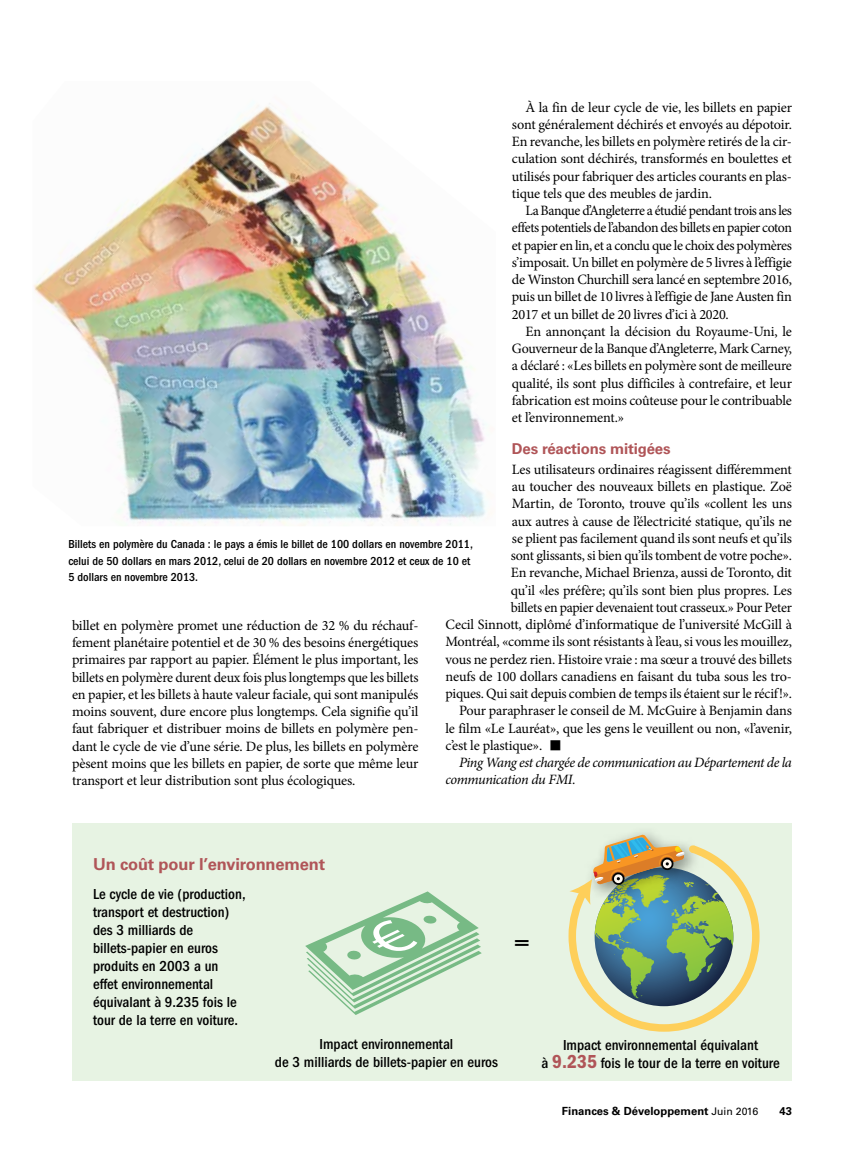
<style>
.page{position:relative;width:864px;height:1161px;background:#fff}
.page>*{position:absolute;margin:0;border:0;box-sizing:border-box;transform-origin:0 0}
.t1{font:34.5px "Minion Pro";color:#000}
.t2{font:condensed 33px "ITC Franklin Gothic Std";color:#000}
.t3{font:700 16.5px "Univers LT Std";letter-spacing:-.01em;color:#b05558}
.t4{font:500 condensed 15px/18px "ITC Franklin Gothic Std";color:#000;text-align:center}
.t5{font:700 15px "Univers LT Std";letter-spacing:-.01em;color:#b05558}
.t6{font:14.25px/17.2px "Minion Pro";letter-spacing:-.015em;color:#000;text-align:justify}
.t7{font:italic 14.25px/17.2px "Minion Pro";letter-spacing:-.03em;color:#000}
.t8{font:500 condensed 12px/16.5px "ITC Franklin Gothic Std";color:#000}
.t9{font:700 11.25px "Univers LT Std";color:#000}
.s1{font-family:"ITC Franklin Gothic Std Dm Cd";font-weight:400;font-stretch:normal;font-size:19.5px;color:#b05558}
.s2{font-weight:400;font-size:10.5px}
</style>
<div class="page">
<div style="left:72px;top:823px;width:720px;height:258px;background:#e7f3e3"></div>
<img style="left:633px;top:832px;width:20px;height:3px">
<svg style="left:568px;top:835px;width:192px;height:197px"></svg>
<svg style="left:305px;top:891px;width:177px;height:124px"></svg>
<img style="left:34px;top:103px;width:453px;height:423px">
<p class="t6" style="left:512px;top:99px;width:282px;text-indent:14px">À la fin de leur cycle de vie, les billets en papier sont généralement déchirés et envoyés au dépotoir.<br>En revanche, les billets en polymère retirés de la cir&shy;culation sont déchirés, transformés en boulettes et utilisés pour fabriquer des articles courants en plas&shy;tique tels que des meubles de jardin.</p>
<p class="t6" style="left:512px;top:202px;width:282px;text-indent:14px">La Banque d’Angleterre a étudié pendant trois ans les effets potentiels de l’abandon des billets en papier coton et papier en lin, et a conclu que le choix des polymères s’imposait. Un billet en polymère de 5 livres à l’effigie de Winston Churchill sera lancé en septembre 2016, puis un billet de 10 livres à l’effigie de Jane Austen fin 2017 et un billet de 20 livres d’ici à 2020.</p>
<p class="t6" style="left:512px;top:323px;width:282px;text-indent:14px">En annonçant la décision du Royaume-Uni, le Gouverneur de la Banque d’Angleterre, Mark Carney, a déclaré : «Les billets en polymère sont de meilleure qualité, ils sont plus difficiles à contrefaire, et leur fabrication est moins coûteuse pour le contribuable et l’environnement.»</p>
<p class="t5" style="left:512px;top:440px;width:160px">Des réactions mitigées</p>
<p class="t6" style="left:512px;top:461px;width:282px">Les utilisateurs ordinaires réagissent différemment</p>
<p class="t6" style="left:512px;top:478px;width:282px">au toucher des nouveaux billets en plastique. Zoë</p>
<p class="t6" style="left:512px;top:495px;width:282px">Martin, de Toronto, trouve qu’ils «collent les uns</p>
<p class="t6" style="left:512px;top:513px;width:282px">aux autres à cause de l’électricité statique, qu’ils ne</p>
<p class="t6" style="left:512px;top:530px;width:281px">se plient pas facilement quand ils sont neufs et qu’ils</p>
<p class="t6" style="left:511px;top:547px;width:283px">sont glissants, si bien qu’ils tombent de votre poche».</p>
<p class="t6" style="left:511px;top:564px;width:283px">En revanche, Michael Brienza, aussi de Toronto, dit</p>
<p class="t6" style="left:511px;top:582px;width:283px">qu’il «les préfère; qu’ils sont bien plus propres. Les</p>
<p class="t6" style="left:511px;top:599px;width:283px">billets en papier devenaient tout crasseux.» Pour Peter</p>
<p class="t6" style="left:446px;top:616px;width:348px">Cecil Sinnott, diplômé d’informatique de l’université McGill à</p>
<p class="t6" style="left:446px;top:633px;width:348px">Montréal, «comme ils sont résistants à l’eau, si vous les mouillez,</p>
<p class="t6" style="left:446px;top:651px;width:348px">vous ne perdez rien. Histoire vraie : ma sœur a trouvé des billets</p>
<p class="t6" style="left:446px;top:668px;width:348px">neufs de 100 dollars canadiens en faisant du tuba sous les tro-</p>
<p class="t6" style="left:446px;top:685px;width:348px">piques. Qui sait depuis combien de temps ils étaient sur le récif!».</p>
<p class="t6" style="left:459px;top:702px;width:335px">Pour paraphraser le conseil de M. McGuire à Benjamin dans</p>
<p class="t6" style="left:446px;top:720px;width:348px">le film «Le Lauréat», que les gens le veuillent ou non, «l’avenir,</p>
<p class="t6" style="left:446px;top:737px;width:98px">c’est le plastique».</p>
<h1 class="t1" style="left:548px;top:720px;width:16px">■</h1>
<p class="t7" style="left:446px;top:754px;width:348px;text-indent:13px">Ping Wang est chargée de communication au Département de la communication du FMI.</p>
<p class="t8" style="left:68px;top:536px;width:406px">Billets en polymère du Canada : le pays a émis le billet de 100 dollars en novembre 2011, celui de 50 dollars en mars 2012, celui de 20 dollars en novembre 2012 et ceux de 10 et<br>5 dollars en novembre 2013.</p>
<p class="t6" style="left:72px;top:617px;width:348px">billet en polymère promet une réduction de 32 % du réchauf&shy;fement planétaire potentiel et de 30 % des besoins énergétiques primaires par rapport au papier. Élément le plus important, les billets en polymère durent deux fois plus longtemps que les billets en papier, et les billets à haute valeur faciale, qui sont manipulés moins souvent, dure encore plus longtemps. Cela signifie qu’il faut fabriquer et distribuer moins de billets en polymère pen&shy;dant le cycle de vie d’une série. De plus, les billets en polymère pèsent moins que les billets en papier, de sorte que même leur transport et leur distribution sont plus écologiques.</p>
<p class="t3" style="left:93px;top:855px;width:234px">Un coût pour l’environnement</p>
<p class="t4" style="left:93px;top:885px;width:154px;text-align:left">Le cycle de vie (production, transport et destruction) des 3 milliards de billets-papier en euros produits en 2003 a un effet environnemental équivalant à 9.235 fois le tour de la terre en voiture.</p>
<p class="t4" style="left:275px;top:1035px;width:224px">Impact environnemental<br>de 3 milliards de billets-papier en euros</p>
<p class="t4" style="left:542px;top:1036px;width:240px">Impact environnemental équivalant<br>à <span class="s1">9.235</span> fois le tour de la terre en voiture</p>
<h2 class="t2" style="left:514px;top:925px;width:18px">=</h2>
<p class="t9" style="left:562px;top:1105px;width:198px">Finances &amp; Développement <span class="s2">Juin 2016</span></p>
<p class="t9" style="left:779px;top:1105px;width:14px">43</p>
</div>
